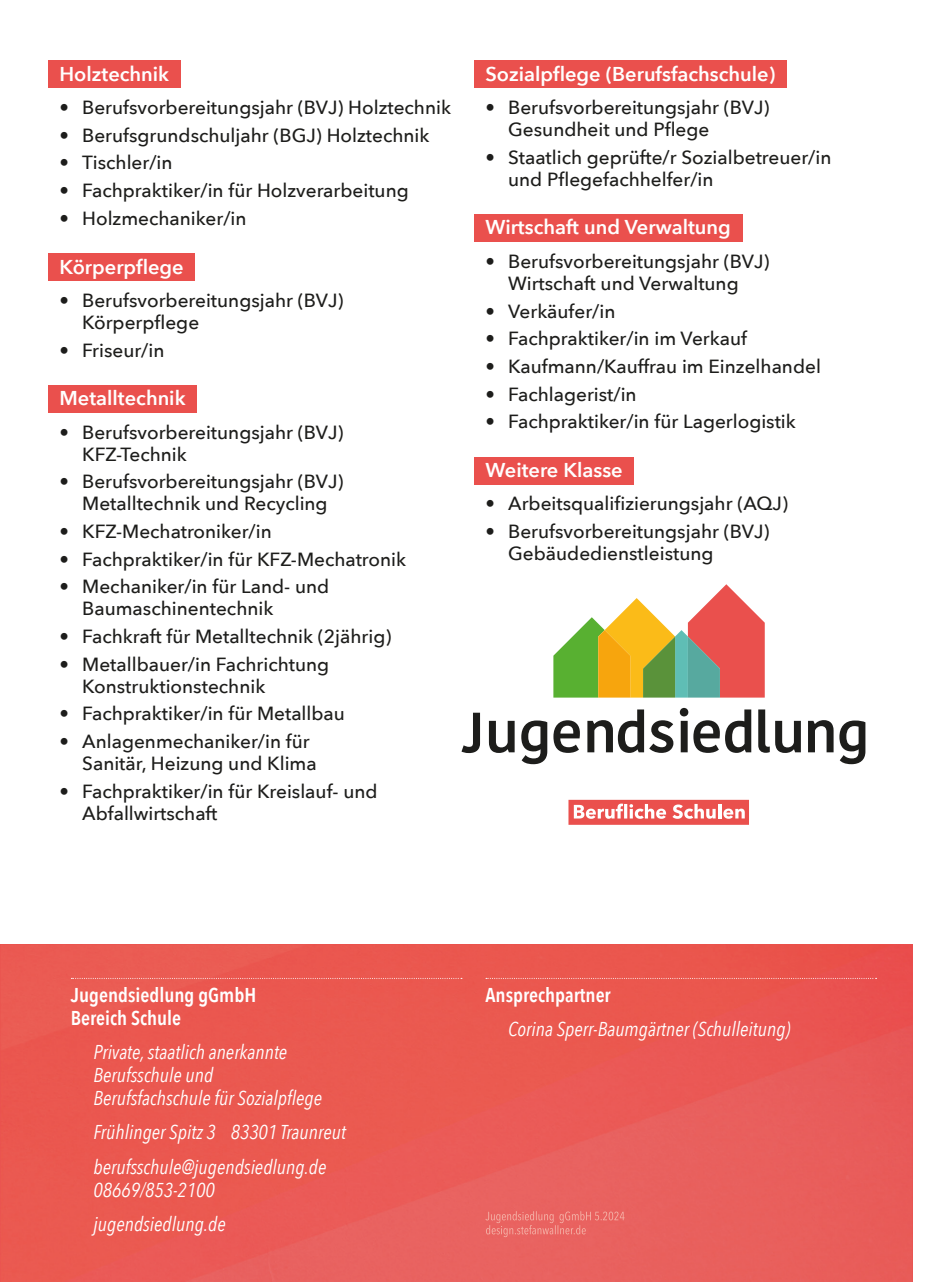
<style>
.page{position:relative;width:930px;height:1282px;background:#fff}
.page>*{position:absolute;margin:0;border:0;box-sizing:border-box;transform-origin:0 0}
.t1{font:italic 20px/23px "Avenir Next Condensed";color:#fff}
.t2{font:600 20px "Avenir Next";color:#fff}
.t3{font:600 20px/23px "Avenir Next Condensed";color:#fff}
.t4{font:500 19px/22px "Avenir Next";color:#1d1d1b}
</style>
<div class="page">
<div style="left:48px;top:61px;width:132px;height:27px;background:#ea504d"></div>
<div style="left:48px;top:253px;width:147px;height:28px;background:#ea504d"></div>
<div style="left:48px;top:385px;width:149px;height:27px;background:#ea504d"></div>
<div style="left:474px;top:61px;width:312px;height:27px;background:#ea504d"></div>
<div style="left:474px;top:214px;width:268px;height:28px;background:#ea504d"></div>
<div style="left:474px;top:457px;width:160px;height:27px;background:#ea504d"></div>
<img style="left:0;top:944px;width:912px;height:337px">
<svg style="left:71px;top:977px;width:391px;height:1px"></svg>
<svg style="left:486px;top:977px;width:390px;height:1px"></svg>
<svg style="left:461px;top:712px;width:19px;height:41px"></svg>
<svg style="left:489px;top:720px;width:26px;height:33px"></svg>
<svg style="left:521px;top:720px;width:26px;height:44px"></svg>
<svg style="left:553px;top:720px;width:27px;height:32px"></svg>
<svg style="left:587px;top:709px;width:86px;height:43px"></svg>
<svg style="left:680px;top:708px;width:71px;height:44px"></svg>
<svg style="left:758px;top:709px;width:43px;height:44px"></svg>
<svg style="left:808px;top:720px;width:25px;height:32px"></svg>
<svg style="left:839px;top:720px;width:26px;height:44px"></svg>
<svg style="left:553px;top:584px;width:212px;height:113px"></svg>
<img style="left:485px;top:1210px;width:139px;height:12px">
<img style="left:486px;top:1224px;width:100px;height:12px">
<svg style="left:568px;top:799px;width:181px;height:25px"></svg>
<p class="t2" style="left:60px;top:57px;width:111px">Holztechnik</p>
<p class="t4" style="left:60px;top:96px;width:393px">• Berufsvorbereitungsjahr (BVJ) Holztechnik</p>
<p class="t4" style="left:60px;top:123px;width:371px">• Berufsgrundschuljahr (BGJ) Holztechnik</p>
<p class="t4" style="left:60px;top:151px;width:115px">• Tischler/in</p>
<p class="t4" style="left:60px;top:179px;width:351px">• Fachpraktiker/in für Holzverarbeitung</p>
<p class="t4" style="left:60px;top:206px;width:188px">• Holzmechaniker/in</p>
<p class="t2" style="left:60px;top:249px;width:126px">Körperpflege</p>
<p class="t4" style="left:82px;top:288px;width:263px;text-indent:-23px">• Berufsvorbereitungsjahr (BVJ)<br>Körperpflege</p>
<p class="t4" style="left:60px;top:338px;width:106px">• Friseur/in</p>
<p class="t2" style="left:60px;top:381px;width:127px">Metalltechnik</p>
<p class="t4" style="left:82px;top:420px;width:263px;text-indent:-23px">• Berufsvorbereitungsjahr (BVJ)<br>KFZ-Technik</p>
<p class="t4" style="left:60px;top:470px;width:285px;text-align:center">• Berufsvorbereitungsjahr (BVJ)<br>Metalltechnik und Recycling</p>
<p class="t4" style="left:60px;top:519px;width:214px">• KFZ-Mechatroniker/in</p>
<p class="t4" style="left:60px;top:547px;width:348px">• Fachpraktiker/in für KFZ-Mechatronik</p>
<p class="t4" style="left:82px;top:575px;width:248px;text-indent:-23px">• Mechaniker/in für Land- und<br>Baumaschinentechnik</p>
<p class="t4" style="left:60px;top:624px;width:333px">• Fachkraft für Metalltechnik (2jährig)</p>
<p class="t4" style="left:82px;top:652px;width:248px;text-indent:-23px">• Metallbauer/in Fachrichtung<br>Konstruktionstechnik</p>
<p class="t4" style="left:60px;top:702px;width:287px">• Fachpraktiker/in für Metallbau</p>
<p class="t4" style="left:82px;top:729px;width:236px;text-indent:-23px">• Anlagenmechaniker/in für<br>Sanitär, Heizung und Klima</p>
<p class="t4" style="left:82px;top:779px;width:297px;text-indent:-23px">• Fachpraktiker/in für Kreislauf- und<br>Abfallwirtschaft</p>
<p class="t2" style="left:485px;top:57px;width:291px">Sozialpflege (Berufsfachschule)</p>
<p class="t4" style="left:508px;top:96px;width:263px;text-indent:-23px">• Berufsvorbereitungsjahr (BVJ)<br>Gesundheit und Pflege</p>
<p class="t4" style="left:508px;top:145px;width:325px;text-indent:-23px">• Staatlich geprüfte/r Sozialbetreuer/in und Pflegefachhelfer/in</p>
<p class="t2" style="left:485px;top:210px;width:247px">Wirtschaft und Verwaltung</p>
<p class="t4" style="left:485px;top:249px;width:285px;text-align:center">• Berufsvorbereitungsjahr (BVJ)<br>Wirtschaft und Verwaltung</p>
<p class="t4" style="left:485px;top:299px;width:131px">• Verkäufer/in</p>
<p class="t4" style="left:485px;top:327px;width:263px">• Fachpraktiker/in im Verkauf</p>
<p class="t4" style="left:485px;top:354px;width:337px">• Kaufmann/Kauffrau im Einzelhandel</p>
<p class="t4" style="left:485px;top:382px;width:153px">• Fachlagerist/in</p>
<p class="t4" style="left:485px;top:410px;width:312px">• Fachpraktiker/in für Lagerlogistik</p>
<p class="t2" style="left:485px;top:453px;width:139px">Weitere Klasse</p>
<p class="t4" style="left:485px;top:492px;width:304px">• Arbeitsqualifizierungsjahr (AQJ)</p>
<p class="t4" style="left:508px;top:519px;width:263px;text-indent:-23px">• Berufsvorbereitungsjahr (BVJ)<br>Gebäudedienstleistung</p>
<p class="t3" style="left:71px;top:982px;width:187px">Jugendsiedlung gGmbH<br>Bereich Schule</p>
<p class="t1" style="left:94px;top:1040px;width:230px">Private, staatlich anerkannte<br>Berufsschule und<br>Berufsfachschule für Sozialpflege</p>
<p class="t1" style="left:94px;top:1114px;width:254px;line-height:34.4px">Frühlinger Spitz 3 83301 Traunreut berufsschule@jugendsiedlung.de</p>
<p class="t1" style="left:94px;top:1172px;width:134px;line-height:34.4px">08669/853-2100 jugendsiedlung.de</p>
<p class="t3" style="left:485px;top:982px;width:127px">Ansprechpartner</p>
<p class="t1" style="left:508px;top:1017px;width:284px">Corina Sperr-Baumgärtner (Schulleitung)</p>
</div>
